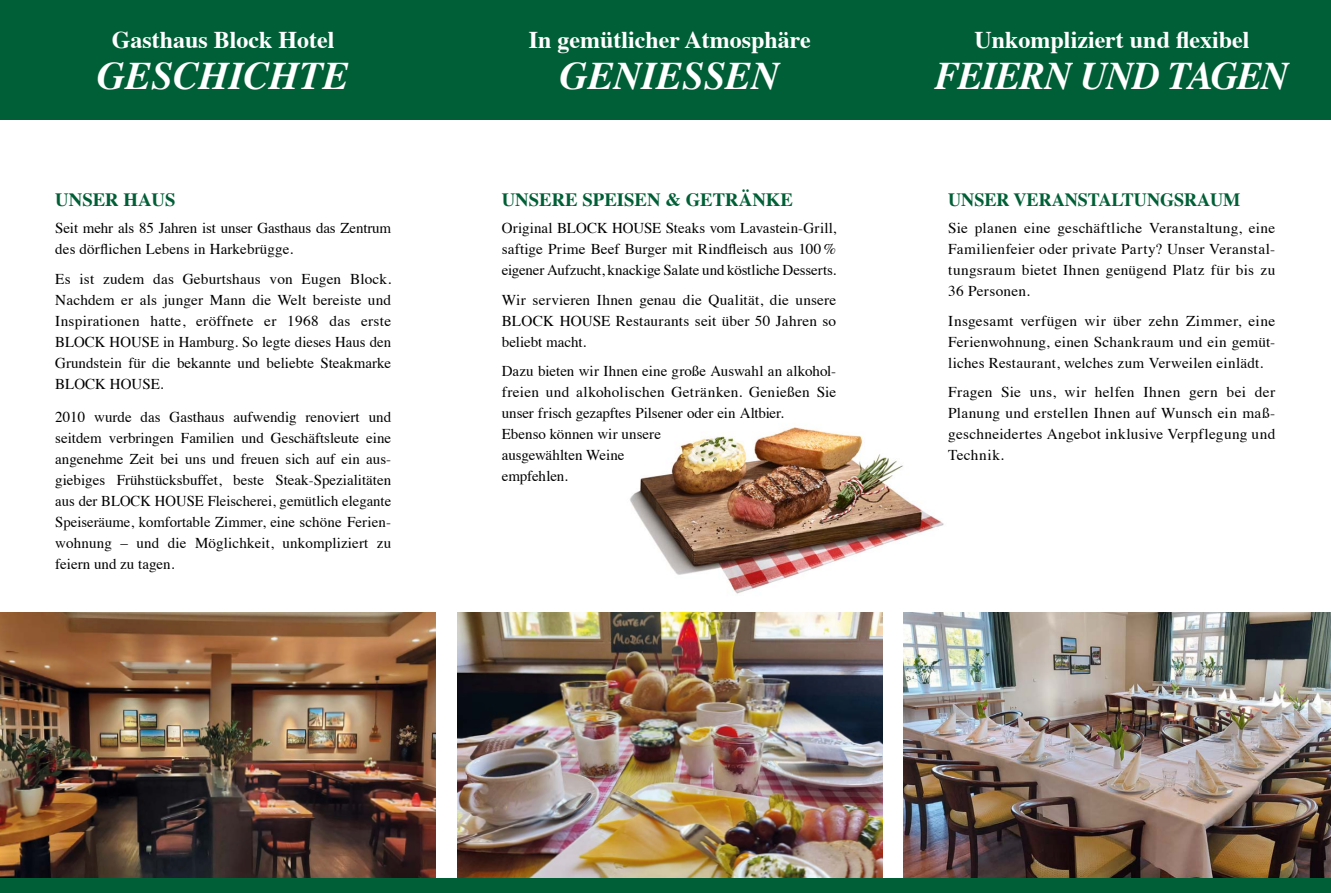
<style>
.page{position:relative;width:1331px;height:893px;background:#fff}
.page>*{position:absolute;margin:0;border:0;box-sizing:border-box;transform-origin:0 0}
.t1{font:italic 700 39px "Times";letter-spacing:-.01em;color:#fff}
.t2{font:italic 700 39px "Times";letter-spacing:-.035em;color:#fff}
.t3{font:700 24px "Times";color:#fff}
.t4{font:700 18.75px "Times";color:#005f36}
.t5{font:15px/21px "Times";letter-spacing:.005em;color:#000;text-align:justify}
</style>
<div class="page">
<div style="left:0;top:0;width:1331px;height:119px;background:#005f36"></div>
<img style="left:0;top:612px;width:436px;height:266px">
<img style="left:630px;top:427px;width:314px;height:167px">
<img style="left:457px;top:612px;width:425px;height:266px">
<img style="left:904px;top:612px;width:427px;height:266px">
<div style="left:0;top:878px;width:1331px;height:15px;background:#005f36"></div>
<h2 class="t3" style="left:112px;top:17px;width:224px">Gasthaus Block Hotel</h2>
<h1 class="t1" style="left:97px;top:39px;width:254px">GESCHICHTE</h1>
<p class="t4" style="left:55px;top:182px;width:122px">UNSER HAUS</p>
<p class="t5" style="left:55px;top:216px;width:337px">Seit mehr als 85 Jahren ist unser Gasthaus das Zentrum des dörflichen Lebens in Harkebrügge.</p>
<p class="t5" style="left:55px;top:267px;width:337px">Es ist zudem das Geburtshaus von Eugen Block.<br>Nachdem er als junger Mann die Welt bereiste und Inspirationen hatte, eröffnete er 1968 das erste BLOCK HOUSE in Hamburg. So legte dieses Haus den Grundstein für die bekannte und beliebte Steakmarke BLOCK HOUSE.</p>
<p class="t5" style="left:55px;top:405px;width:337px">2010 wurde das Gasthaus aufwendig renoviert und seitdem verbringen Familien und Geschäftsleute eine angenehme Zeit bei uns und freuen sich auf ein aus&shy;giebiges Frühstücksbuffet, beste Steak-Spezialitäten aus der BLOCK HOUSE Fleischerei, gemütlich elegante Speiseräume, komfortable Zimmer, eine schöne Ferien&shy;wohnung – und die Möglichkeit, unkompliziert zu feiern und zu tagen.</p>
<h2 class="t3" style="left:529px;top:17px;width:283px">In gemütlicher Atmosphäre</h2>
<h1 class="t1" style="left:560px;top:39px;width:221px">GENIESSEN</h1>
<p class="t4" style="left:502px;top:182px;width:293px">UNSERE SPEISEN &amp; GETRÄNKE</p>
<p class="t5" style="left:502px;top:216px;width:336px">Original BLOCK HOUSE Steaks vom Lavastein-Grill, saftige Prime Beef Burger mit Rindfleisch aus 100 % eigener Aufzucht, knackige Salate und köstliche Desserts.</p>
<p class="t5" style="left:502px;top:288px;width:336px">Wir servieren Ihnen genau die Qualität, die unsere BLOCK HOUSE Restaurants seit über 50 Jahren so beliebt macht.</p>
<p class="t5" style="left:502px;top:359px;width:336px;text-align:left">Dazu bieten wir Ihnen eine große Auswahl an alkohol&shy;freien und alkoholischen Getränken. Genießen Sie unser frisch gezapftes Pilsener oder ein Altbier.<br>Ebenso können wir unsere<br>ausgewählten Weine<br>empfehlen.</p>
<h2 class="t3" style="left:975px;top:17px;width:276px">Unkompliziert und flexibel</h2>
<h1 class="t2" style="left:935px;top:39px;width:355px">FEIERN UND TAGEN</h1>
<p class="t4" style="left:948px;top:182px;width:294px">UNSER VERANSTALTUNGSRAUM</p>
<p class="t5" style="left:948px;top:216px;width:329px">Sie planen eine geschäftliche Veranstaltung, eine Familienfeier oder private Party? Unser Veranstal&shy;tungsraum bietet Ihnen genügend Platz für bis zu 36 Personen.</p>
<p class="t5" style="left:948px;top:309px;width:329px">Insgesamt verfügen wir über zehn Zimmer, eine Ferienwohnung, einen Schankraum und ein gemüt&shy;liches Restaurant, welches zum Verweilen einlädt.</p>
<p class="t5" style="left:948px;top:380px;width:329px">Fragen Sie uns, wir helfen Ihnen gern bei der Planung und erstellen Ihnen auf Wunsch ein maß&shy;geschneidertes Angebot inklusive Verpflegung und Technik.</p>
</div>
